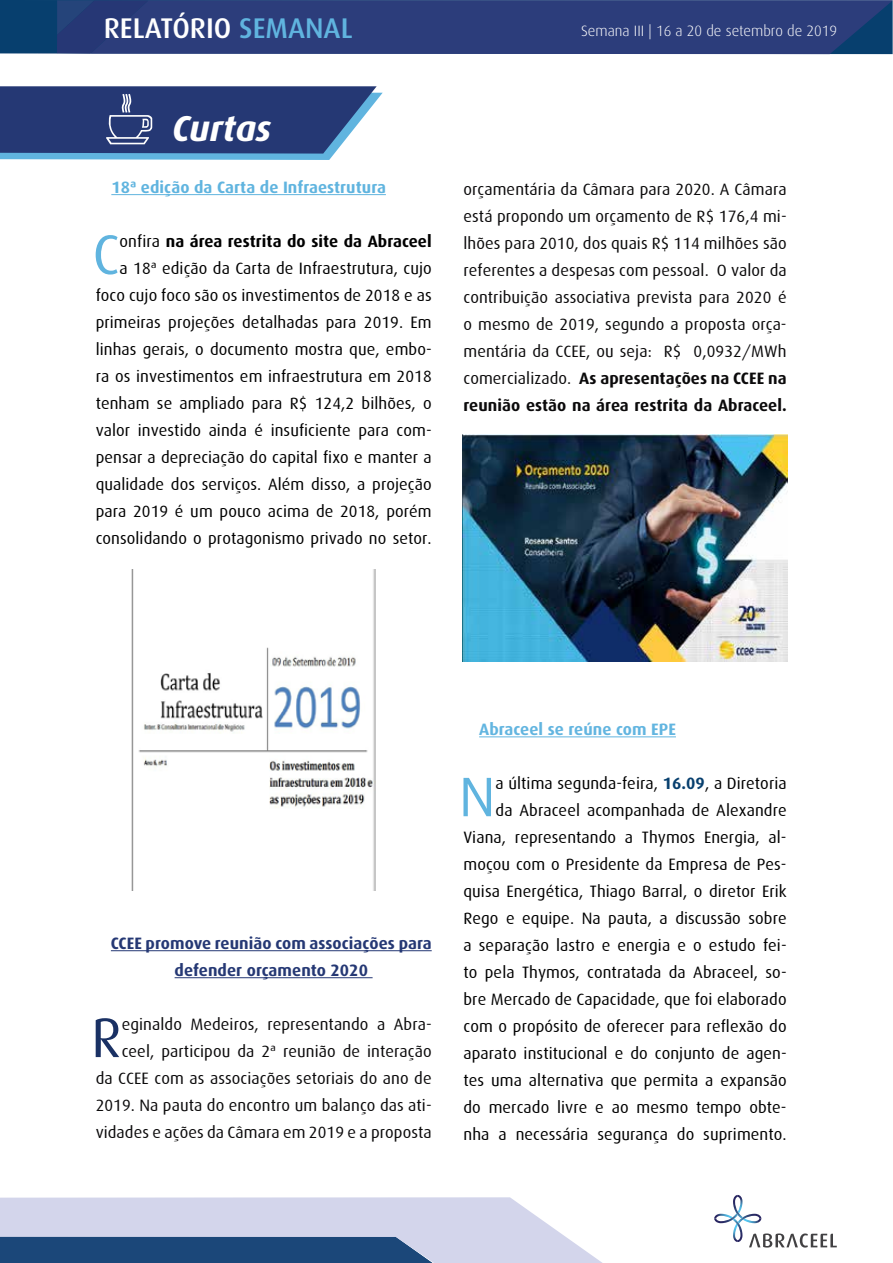
<style>
.page{position:relative;width:893px;height:1263px;background:#fff}
.page>*{position:absolute;margin:0;border:0;box-sizing:border-box;transform-origin:0 0}
.t1{font:55.8px "Dax";color:#60b4df}
.t2{font:55.8px "Dax";color:#1a3164}
.t3{font:italic 700 36px "Dax";letter-spacing:-.005em;color:#fff}
.t4{font:500 28.5px "Dax";color:#fff}
.t5{font:16.5px/27px "Dax";letter-spacing:.005em;color:#000;text-align:right}
.t6{font:16.5px/27px "Dax";letter-spacing:.005em;color:#0b0a0b;text-align:right}
.t7{font:700 16.5px/27px "Dax";letter-spacing:.005em;color:#253874;text-align:center}
.t8{font:700 16.5px "Dax";letter-spacing:.005em;color:#60b4df}
.t9{font:700 16.5px "Dax";letter-spacing:.005em;color:#62b5e0}
.t10{font:300 15px "Dax";color:#fff}
.s1{color:#60b4df}
.s2{font-weight:700}
.s3{font-weight:700;color:#073f6e}
</style>
<div class="page">
<svg style="left:0;top:1197px;width:602px;height:66px;background:#a4b1cd"></svg>
<svg style="left:714px;top:1195px;width:123px;height:52px"></svg>
<svg style="left:0;top:0;width:893px;height:54px;background:#283d79"></svg>
<svg style="left:0;top:86px;width:383px;height:74px;background:#3e568b"></svg>
<hr style="left:111px;top:194px;width:275px;height:1px;background:#60b4df">
<hr style="left:111px;top:950px;width:321px;height:1px;background:#253874">
<hr style="left:175px;top:977px;width:198px;height:1px;background:#253874">
<hr style="left:479px;top:736px;width:197px;height:1px;background:#62b5e0">
<img style="left:132px;top:570px;width:244px;height:320px">
<img style="left:463px;top:434px;width:324px;height:227px">
<h3 class="t4" style="left:104px;top:12px;width:250px">RELATÓRIO <span class="s1">SEMANAL</span></h3>
<p class="t10" style="left:581px;top:22px;width:257px">Semana III | 16 a 20 de setembro de 2019</p>
<h2 class="t3" style="left:172px;top:108px;width:101px">Curtas</h2>
<p class="t8" style="left:111px;top:178px;width:276px">18ª edição da Carta de Infraestrutura</p>
<h1 class="t1" style="left:93px;top:224px;width:28px">C</h1>
<p class="t5" style="left:96px;top:228px;width:338px">onfira <span class="s2">na área restrita do site da Abraceel<br></span>a 18ª edição da Carta de Infraestrutura, cujo foco cujo foco são os investimentos de 2018 e as primeiras projeções detalhadas para 2019. Em linhas gerais, o documento mostra que, embo&shy;ra os investimentos em infraestrutura em 2018 tenham se ampliado para R$ 124,2 bilhões, o valor investido ainda é insuficiente para com&shy;pensar a depreciação do capital fixo e manter a qualidade dos serviços. Além disso, a projeção para 2019 é um pouco acima de 2018, porém consolidando o protagonismo privado no setor.</p>
<p class="t6" style="left:463px;top:176px;width:325px;text-align:justify">orçamentária da Câmara para 2020. A Câmara está propondo um orçamento de R$ 176,4 mi&shy;lhões para 2010, dos quais R$ 114 milhões são referentes a despesas com pessoal. O valor da contribuição associativa prevista para 2020 é o mesmo de 2019, segundo a proposta orça&shy;mentária da CCEE, ou seja: R$ 0,0932/MWh comercializado. <span class="s2">As apresentações na CCEE na reunião estão na área restrita da Abraceel.</span></p>
<p class="t7" style="left:111px;top:930px;width:322px">CCEE promove reunião com associações para defender orçamento 2020</p>
<h1 class="t2" style="left:91px;top:1007px;width:32px">R</h1>
<p class="t6" style="left:96px;top:1011px;width:338px">eginaldo Medeiros, representando a Abra&shy;ceel, participou da 2ª reunião de interação<br>da CCEE com as associações setoriais do ano de 2019. Na pauta do encontro um balanço das ati&shy;vidades e ações da Câmara em 2019 e a proposta</p>
<p class="t9" style="left:479px;top:720px;width:198px">Abraceel se reúne com EPE</p>
<p class="t5" style="left:463px;top:770px;width:325px">a última segunda-feira, <span class="s3">16.09</span>, a Diretoria<br>da Abraceel acompanhada de Alexandre Viana, representando a Thymos Energia, al&shy;moçou com o Presidente da Empresa de Pes&shy;quisa Energética, Thiago Barral, o diretor Erik Rego e equipe. Na pauta, a discussão sobre a separação lastro e energia e o estudo fei&shy;to pela Thymos, contratada da Abraceel, so&shy;bre Mercado de Capacidade, que foi elaborado com o propósito de oferecer para reflexão do aparato institucional e do conjunto de agen&shy;tes uma alternativa que permita a expansão do mercado livre e ao mesmo tempo obte&shy;nha a necessária segurança do suprimento.</p>
<h1 class="t1" style="left:459px;top:766px;width:38px">N</h1>
</div>
